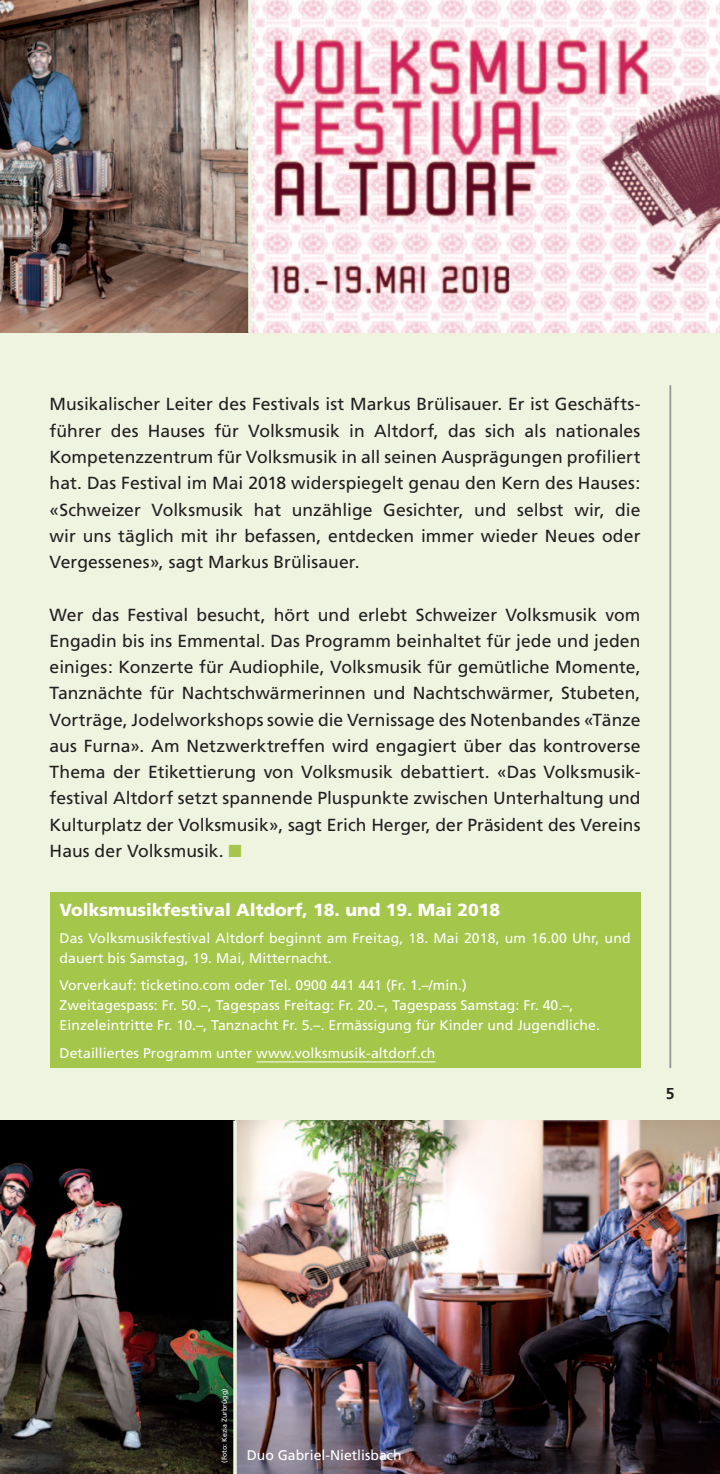
<style>
.page{position:relative;width:720px;height:1474px;background:#fff}
.page>*{position:absolute;margin:0;border:0;box-sizing:border-box;transform-origin:0 0}
.t1{font:17.5px/26.2px "Frutiger";letter-spacing:.005em;color:#231f20;text-align:justify}
.t2{font:900 17.5px "Frutiger";color:#fff}
.t3{font:700 15.75px "Frutiger";color:#231f20}
.t4{font:14px/20.1px "Frutiger";letter-spacing:.005em;color:#fff}
.t5{font:7px "Frutiger";color:#fff}
.s1{color:#a4c64b}
</style>
<div class="page">
<div style="left:0;top:0;width:719px;height:1473px;background:#eff4e1"></div>
<hr style="left:669px;top:385px;width:2px;height:683px;background:#939598">
<img style="left:0;top:0;width:248px;height:333px">
<svg style="left:251px;top:0;width:468px;height:333px"></svg>
<div style="left:50px;top:892px;width:590px;height:175px;background:#a4c64b"></div>
<hr style="left:256px;top:1061px;width:179px;height:1px;background:#fff">
<img style="left:0;top:1120px;width:233px;height:353px">
<img style="left:237px;top:1120px;width:482px;height:353px">
<svg style="left:233px;top:1120px;width:4px;height:353px"></svg>
<p class="t1" style="left:50px;top:391px;width:592px">Musikalischer Leiter des Festivals ist Markus Brülisauer. Er ist Geschäfts&shy;führer des Hauses für Volksmusik in Altdorf, das sich als nationales Kompetenzzentrum für Volksmusik in all seinen Ausprägungen profiliert hat. Das Festival im Mai 2018 widerspiegelt genau den Kern des Hauses: «Schweizer Volksmusik hat unzählige Gesichter, und selbst wir, die wir uns täglich mit ihr befassen, entdecken immer wieder Neues oder Vergessenes», sagt Markus Brülisauer.</p>
<p class="t1" style="left:50px;top:601px;width:592px">Wer das Festival besucht, hört und erlebt Schweizer Volksmusik vom Engadin bis ins Emmental. Das Programm beinhaltet für jede und jeden einiges: Konzerte für Audiophile, Volksmusik für gemütliche Momente, Tanznächte für Nachtschwärmerinnen und Nachtschwärmer, Stubeten, Vorträge, Jodelworkshops sowie die Vernissage des Notenbandes «Tänze aus Furna». Am Netzwerktreffen wird engagiert über das kontroverse Thema der Etikettierung von Volksmusik debattiert. «Das Volksmusik&shy;festival Altdorf setzt spannende Pluspunkte zwischen Unterhaltung und Kulturplatz der Volksmusik», sagt Erich Herger, der Präsident des Vereins Haus der Volksmusik. <span class="s1">■</span></p>
<p class="t2" style="left:60px;top:899px;width:442px">Volksmusikfestival Altdorf, 18. und 19. Mai 2018</p>
<p class="t4" style="left:60px;top:927px;width:572px">Das Volksmusikfestival Altdorf beginnt am Freitag, 18. Mai 2018, um 16.00 Uhr, und dauert bis Samstag, 19. Mai, Mitternacht.</p>
<p class="t4" style="left:60px;top:975px;width:541px">Vorverkauf: ticketino.com oder Tel. 0900 441 441 (Fr. 1.–/min.)<br>Zweitagespass: Fr. 50.–, Tagespass Freitag: Fr. 20.–, Tagespass Samstag: Fr. 40.–,<br>Einzeleintritte Fr. 10.–, Tanznacht Fr. 5.–. Ermässigung für Kinder und Jugendliche.</p>
<p class="t4" style="left:60px;top:1042px;width:377px">Detailliertes Programm unter www.volksmusik-altdorf.ch</p>
<p class="t3" style="left:665px;top:1084px;width:10px">5</p>
<p class="t5" style="left:220px;top:1462px;width:75px;rotate:-90deg">(Foto: Kezia Zurbrügg)</p>
<p class="t4" style="left:246px;top:1445px;width:156px">Duo Gabriel-Nietlisbach</p>
</div>
